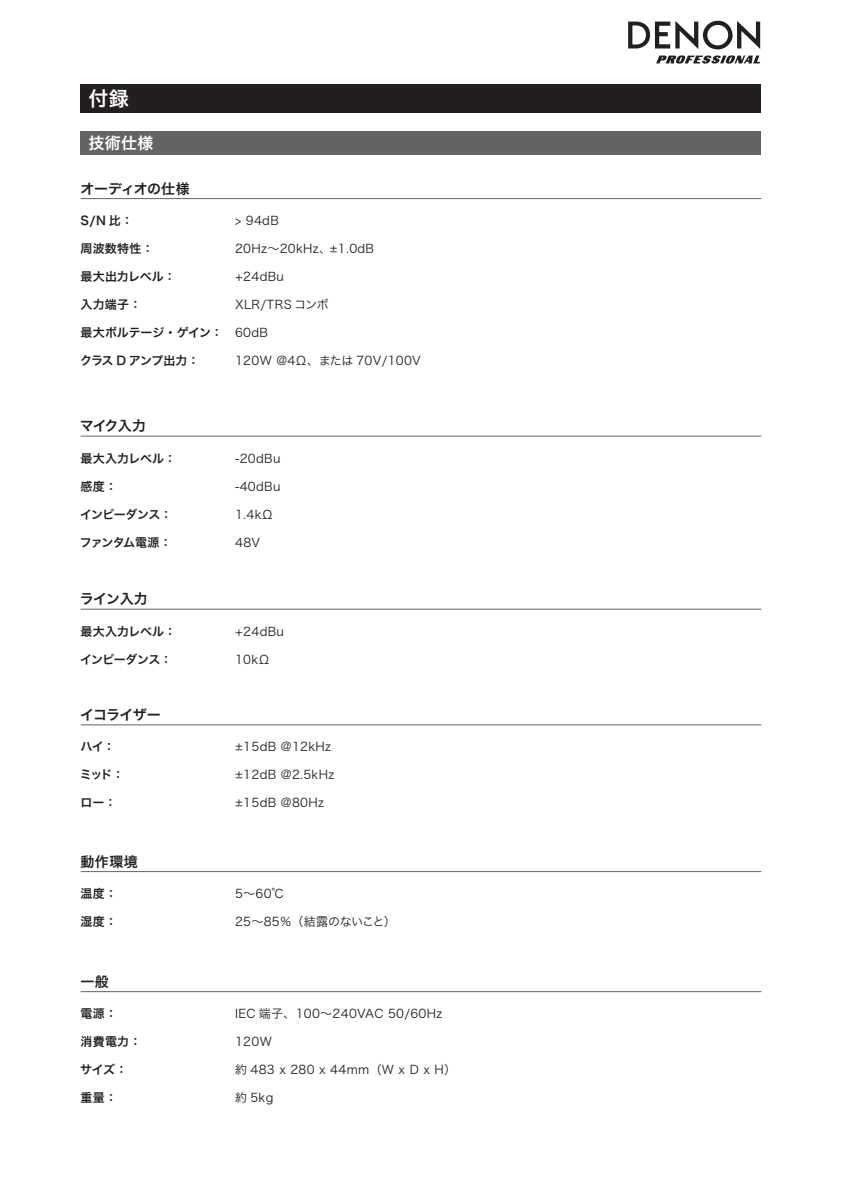
<style>
.page{position:relative;width:842px;height:1191px;background:#fff}
.page>*{position:absolute;margin:0;border:0;box-sizing:border-box;transform-origin:0 0}
.t1{font:20px "Hira Kaku Pro W6";color:#fff}
.t2{font:16px "Hira Kaku Pro W6";color:#fff}
.t3{font:14px "Hira Kaku Pro W6";letter-spacing:-.03em;color:#231f20}
.t4{font:12px "Hira Kaku Pro W3";letter-spacing:.025em;color:#231f20}
.t5{font:12px "Hira Kaku Pro W6";letter-spacing:-.005em;color:#231f20}
.t6{font:12px "Hira Kaku Pro W6";letter-spacing:-.07em;color:#231f20}
.t7{font:12px "Hira Kaku Pro W3";letter-spacing:-.02em;color:#231f20}
.t8{font:12px "Hira Kaku Pro W6";letter-spacing:-.06em;color:#231f20}
.t9{font:12px "Hira Kaku Pro W6";letter-spacing:-.075em;color:#231f20}
</style>
<div class="page">
<svg style="left:628px;top:21px;width:132px;height:43px"></svg>
<div style="left:81px;top:85px;width:680px;height:28px;background:#231f20"></div>
<div style="left:81px;top:131px;width:680px;height:24px;background:#636366"></div>
<hr style="left:81px;top:198px;width:680px;height:1px;background:#636366">
<hr style="left:81px;top:435px;width:680px;height:1px;background:#636366">
<hr style="left:81px;top:608px;width:680px;height:1px;background:#636366">
<hr style="left:81px;top:724px;width:680px;height:1px;background:#636366">
<hr style="left:81px;top:871px;width:680px;height:1px;background:#636366">
<hr style="left:81px;top:991px;width:680px;height:1px;background:#636366">
<h1 class="t1" style="left:88px;top:81px;width:42px">付録</h1>
<h2 class="t2" style="left:88px;top:128px;width:67px">技術仕様</h2>
<p class="t3" style="left:80px;top:176px;width:111px">オーディオの仕様</p>
<p class="t5" style="left:81px;top:210px;width:54px">S/N 比：</p>
<p class="t5" style="left:80px;top:238px;width:75px">周波数特性：</p>
<p class="t5" style="left:81px;top:266px;width:97px">最大出力レベル：</p>
<p class="t5" style="left:81px;top:294px;width:62px">入力端子：</p>
<p class="t5" style="left:81px;top:322px;width:144px">最大ボルテージ・ゲイン：</p>
<p class="t8" style="left:80px;top:350px;width:121px">クラス D アンプ出力：</p>
<p class="t4" style="left:235px;top:210px;width:45px">&gt; 94dB</p>
<p class="t4" style="left:235px;top:238px;width:140px">20Hz～20kHz、±1.0dB</p>
<p class="t4" style="left:235px;top:266px;width:50px">+24dBu</p>
<p class="t4" style="left:235px;top:294px;width:95px">XLR/TRS コンボ</p>
<p class="t4" style="left:235px;top:322px;width:34px">60dB</p>
<p class="t4" style="left:235px;top:350px;width:187px">120W @4Ω、または 70V/100V</p>
<p class="t3" style="left:80px;top:413px;width:68px">マイク入力</p>
<p class="t5" style="left:81px;top:447px;width:97px">最大入力レベル：</p>
<p class="t5" style="left:81px;top:475px;width:38px">感度：</p>
<p class="t6" style="left:80px;top:503px;width:93px">インピーダンス：</p>
<p class="t9" style="left:80px;top:531px;width:93px">ファンタム電源：</p>
<p class="t3" style="left:80px;top:586px;width:69px">ライン入力</p>
<p class="t5" style="left:81px;top:620px;width:97px">最大入力レベル：</p>
<p class="t6" style="left:80px;top:648px;width:93px">インピーダンス：</p>
<p class="t3" style="left:80px;top:702px;width:82px">イコライザー</p>
<p class="t5" style="left:80px;top:736px;width:36px">ハイ：</p>
<p class="t5" style="left:80px;top:764px;width:46px">ミッド：</p>
<p class="t5" style="left:80px;top:792px;width:38px">ロー：</p>
<p class="t3" style="left:81px;top:848px;width:59px">動作環境</p>
<p class="t5" style="left:81px;top:882px;width:38px">温度：</p>
<p class="t5" style="left:81px;top:910px;width:38px">湿度：</p>
<p class="t3" style="left:81px;top:968px;width:30px">一般</p>
<p class="t5" style="left:81px;top:1002px;width:38px">電源：</p>
<p class="t5" style="left:81px;top:1030px;width:62px">消費電力：</p>
<p class="t5" style="left:80px;top:1058px;width:49px">サイズ：</p>
<p class="t5" style="left:81px;top:1086px;width:38px">重量：</p>
<p class="t4" style="left:235px;top:447px;width:47px">-20dBu</p>
<p class="t4" style="left:235px;top:475px;width:47px">-40dBu</p>
<p class="t4" style="left:235px;top:503px;width:40px">1.4kΩ</p>
<p class="t4" style="left:235px;top:531px;width:27px">48V</p>
<p class="t4" style="left:235px;top:620px;width:50px">+24dBu</p>
<p class="t4" style="left:235px;top:648px;width:37px">10kΩ</p>
<p class="t4" style="left:235px;top:736px;width:98px">±15dB @12kHz</p>
<p class="t4" style="left:235px;top:764px;width:101px">±12dB @2.5kHz</p>
<p class="t4" style="left:235px;top:792px;width:90px">±15dB @80Hz</p>
<p class="t4" style="left:235px;top:883px;width:50px">5～60℃</p>
<p class="t7" style="left:235px;top:911px;width:162px">25～85％（結露のないこと）</p>
<p class="t4" style="left:235px;top:1003px;width:209px">IEC 端子、100～240VAC 50/60Hz</p>
<p class="t4" style="left:235px;top:1031px;width:38px">120W</p>
<p class="t4" style="left:235px;top:1059px;width:222px">約 483 x 280 x 44mm（W x D x H）</p>
<p class="t4" style="left:235px;top:1087px;width:40px">約 5kg</p>
</div>
